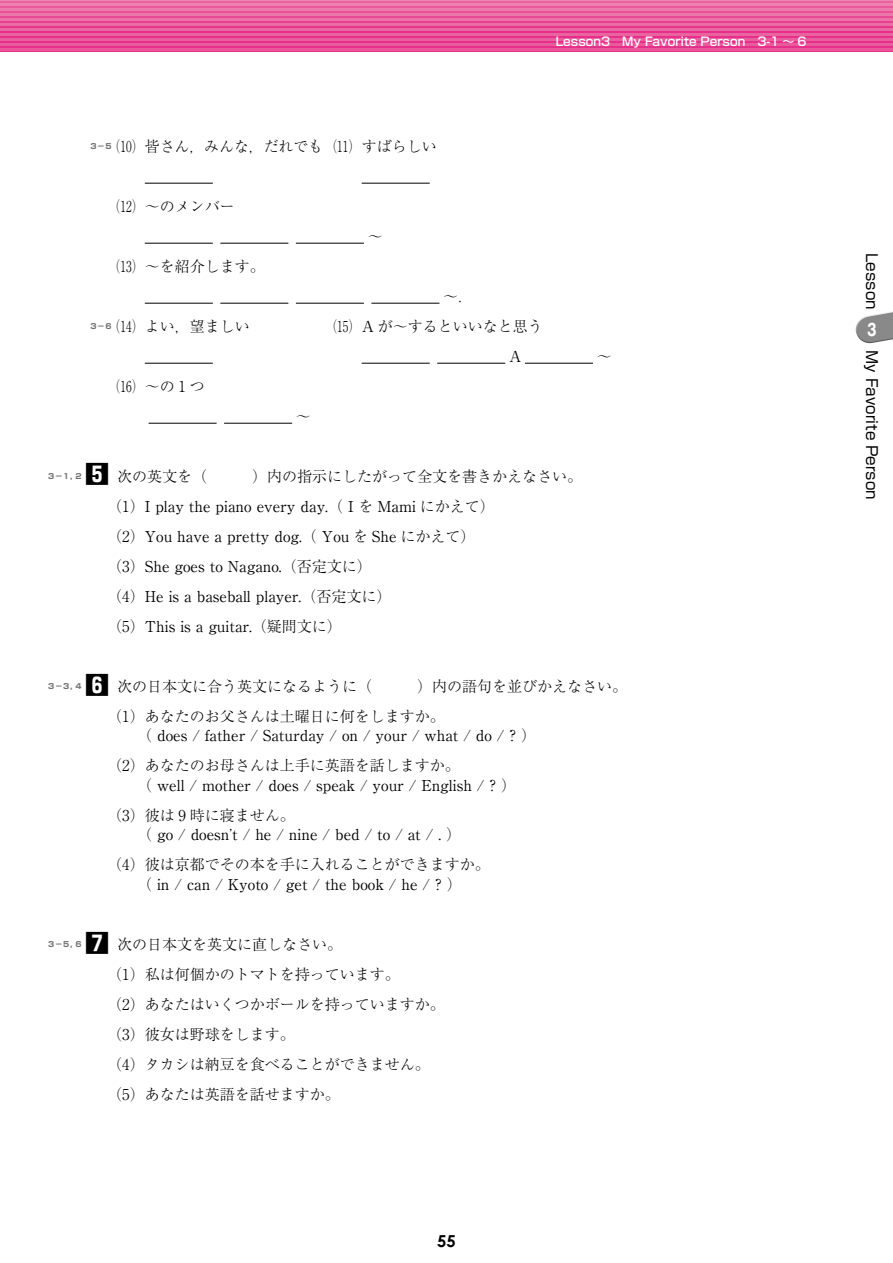
<style>
.page{position:relative;width:893px;height:1263px;background:#fff}
.page>*{position:absolute;margin:0;border:0;box-sizing:border-box;transform-origin:0 0}
.t1{font:700 16.5px "Century Gothic";color:#000}
.t2{font:700 16.5px "Gothic MB101 Pr 6";color:#fff;scale:.75 1}
.t3{font:15px/30px "Ryumin Pr 6";color:#000}
.t4{font:300 15px/30px "Ryumin Pr 6";color:#000}
.t5{font:300 15px/30px "Ryumin Pr 6";color:#000;scale:.75 1}
.t6{font:15px "Shin Go Pr 6";color:#000}
.t7{font:500 12px "Shin Go Pro";color:#fff}
.t8{font:700 7.5px "Shin Go Pr 6";color:#727171}
.s1{font-weight:400}
.s2{font-family:"Shin Go Pr 6";font-weight:700;font-size:24px}
.s3{font-weight:300}
</style>
<div class="page">
<svg style="left:0;top:0;width:893px;height:52px;background:#e84d97"></svg>
<hr style="left:1px;top:0;width:892px;height:1px;background:#ee84b2">
<hr style="left:1px;top:4px;width:892px;height:2px;background:#ed7faf">
<hr style="left:1px;top:9px;width:892px;height:2px;background:#ec7aac">
<hr style="left:1px;top:14px;width:892px;height:2px;background:#ec75a9">
<hr style="left:1px;top:19px;width:892px;height:2px;background:#eb70a7">
<hr style="left:1px;top:24px;width:892px;height:2px;background:#eb6ca4">
<hr style="left:1px;top:29px;width:892px;height:2px;background:#ea67a2">
<hr style="left:1px;top:34px;width:892px;height:2px;background:#ea639f">
<hr style="left:1px;top:39px;width:892px;height:2px;background:#e95e9d">
<hr style="left:1px;top:44px;width:892px;height:2px;background:#e95a9b">
<hr style="left:1px;top:49px;width:892px;height:2px;background:#e95699">
<svg style="left:855px;top:311px;width:38px;height:33px"></svg>
<hr style="left:145px;top:183px;width:68px;height:1px;background:#000">
<hr style="left:362px;top:183px;width:68px;height:1px;background:#000">
<hr style="left:145px;top:243px;width:68px;height:1px;background:#000">
<hr style="left:220px;top:243px;width:68px;height:1px;background:#000">
<hr style="left:296px;top:243px;width:68px;height:1px;background:#000">
<hr style="left:145px;top:303px;width:68px;height:1px;background:#000">
<hr style="left:220px;top:303px;width:68px;height:1px;background:#000">
<hr style="left:296px;top:303px;width:68px;height:1px;background:#000">
<hr style="left:371px;top:303px;width:68px;height:1px;background:#000">
<hr style="left:145px;top:363px;width:68px;height:1px;background:#000">
<hr style="left:362px;top:363px;width:68px;height:1px;background:#000">
<hr style="left:437px;top:363px;width:68px;height:1px;background:#000">
<hr style="left:525px;top:363px;width:68px;height:1px;background:#000">
<hr style="left:149px;top:423px;width:68px;height:1px;background:#000">
<hr style="left:224px;top:423px;width:68px;height:1px;background:#000">
<p class="t7" style="left:556px;top:31px;width:252px">Lesson3　My Favorite Person　3-1 ～ 6</p>
<p class="t5" style="left:109px;top:130px;width:438px">（10）皆さん，みんな，だれでも（11）すばらしい</p>
<p class="t8" style="left:90px;top:140px;width:24px">３－５</p>
<p class="t5" style="left:109px;top:190px;width:169px">（12）～のメンバー</p>
<p class="t5" style="left:109px;top:250px;width:209px">（13）～を紹介します。</p>
<p class="t4" style="left:368px;top:220px;width:16px">～</p>
<p class="t4" style="left:443px;top:280px;width:31px">～．</p>
<p class="t5" style="left:109px;top:310px;width:189px">（14）よい，望ましい</p>
<p class="t5" style="left:509px;top:310px;width:47px;text-indent:-183px">（15） <span class="s1">A</span> が～するといいなと思う<br><span class="s1">A</span></p>
<p class="t8" style="left:90px;top:320px;width:24px">３－６</p>
<p class="t5" style="left:109px;top:370px;width:129px">（16）～の 1 つ</p>
<p class="t4" style="left:296px;top:400px;width:16px">～</p>
<p class="t4" style="left:597px;top:340px;width:16px">～</p>
<p class="t3" style="left:107px;top:460px;width:476px;text-indent:-22px"><span class="s2">5</span> <span class="s3">次の英文を（　　　）内の指示にしたがって全文を書きかえなさい。（1）</span>I play the piano every day.<span class="s3">（</span> I <span class="s3">を</span> Mami <span class="s3">にかえて）<br>（2）</span>You have a pretty dog.<span class="s3">（</span> You <span class="s3">を</span> She <span class="s3">にかえて）<br>（3）</span>She goes to Nagano.<span class="s3">（否定文に）<br>（4）</span>He is a baseball player.<span class="s3">（否定文に）<br>（5）</span>This is a guitar.<span class="s3">（疑問文に）</span></p>
<p class="t4" style="left:107px;top:670px;width:521px;text-indent:-22px"><span class="s2">6</span> 次の日本文に合う英文になるように（　　　）内の語句を並びかえなさい。（1）あなたのお父さんは土曜日に何をしますか。</p>
<p class="t3" style="left:107px;top:720px;width:430px;text-indent:30px"><span class="s3">（</span> does / father / Saturday / on / your / what / do / ? <span class="s3">）（2）あなたのお母さんは上手に英語を話しますか。</span></p>
<p class="t3" style="left:107px;top:769px;width:410px;text-indent:30px"><span class="s3">（</span> well / mother / does / speak / your / English / ? <span class="s3">）（3）彼は 9 時に寝ません。</span></p>
<p class="t4" style="left:107px;top:819px;width:384px;text-align:center">（ <span class="s1">go / doesn</span>ʼ<span class="s1">t / he / nine / bed / to / at / .</span> ）<br>（4）彼は京都でその本を手に入れることができますか。</p>
<p class="t3" style="left:137px;top:868px;width:326px"><span class="s3">（</span> in / can / Kyoto / get / the book / he / ? <span class="s3">）</span></p>
<p class="t4" style="left:107px;top:928px;width:339px;text-indent:-22px"><span class="s2">7</span> 次の日本文を英文に直しなさい。<br>（1）私は何個かのトマトを持っています。<br>（2）あなたはいくつかボールを持っていますか。（3）彼女は野球をします。<br>（4）タカシは納豆を食べることができません。（5）あなたは英語を話せますか。</p>
<p class="t8" style="left:48px;top:470px;width:36px">３－１, ２</p>
<p class="t8" style="left:48px;top:680px;width:36px">３－３, ４</p>
<p class="t8" style="left:48px;top:938px;width:36px">３－５, ６</p>
<p class="t1" style="left:437px;top:1228px;width:20px">55</p>
<p class="t6" style="left:884px;top:253px;width:58px;rotate:90deg">Lesson</p>
<p class="t2" style="left:867px;top:316px;width:14px">3</p>
<p class="t6" style="left:884px;top:350px;width:151px;rotate:90deg">My Favorite Person</p>
</div>
